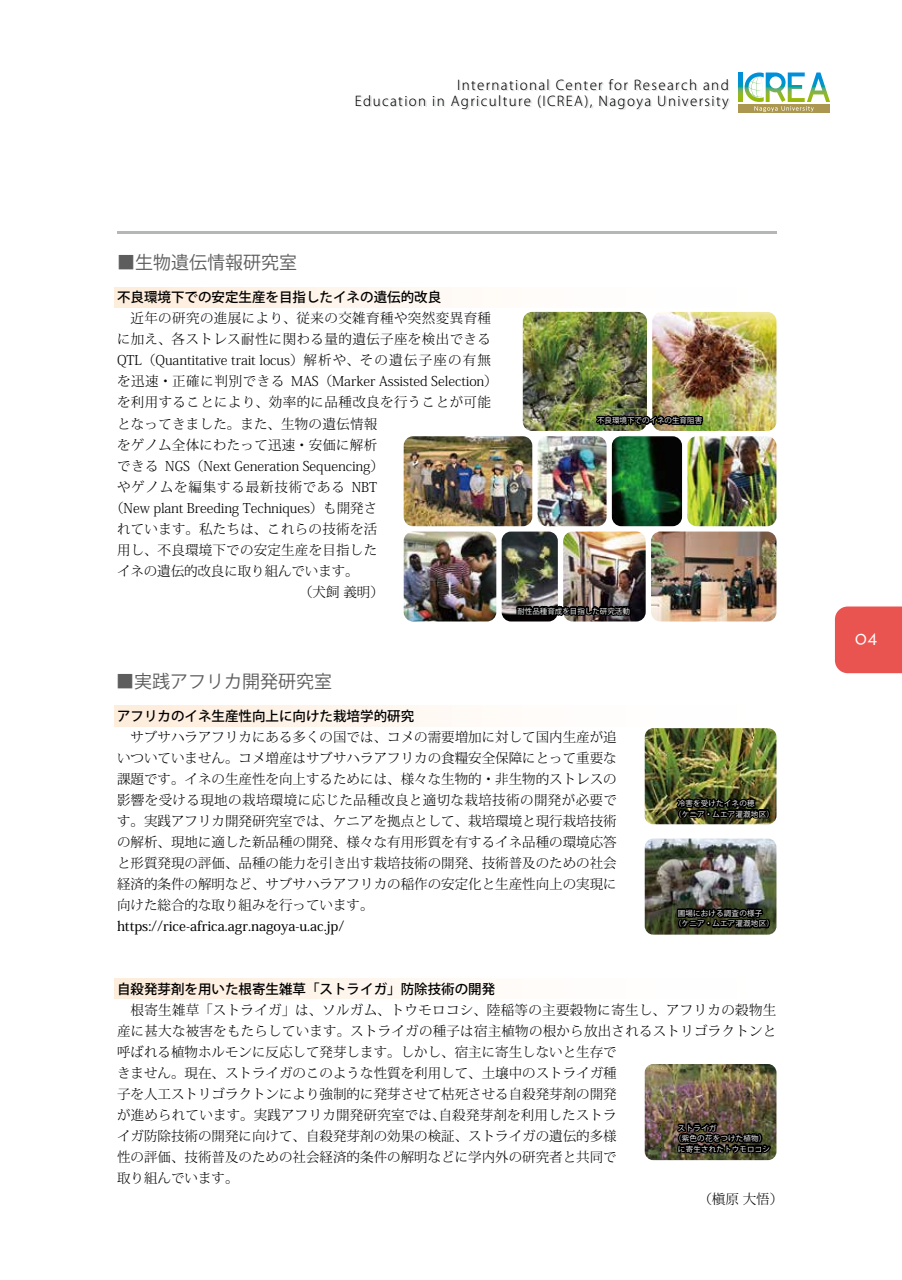
<style>
.page{position:relative;width:902px;height:1280px;background:#fff}
.page>*{position:absolute;margin:0;border:0;box-sizing:border-box;transform-origin:0 0}
.t1{font:18px "Koz Go Pro";color:#5e5d5d}
.t2{font:16.5px "Lithos Pro";color:#fff}
.t3{font:300 13.5px/21px "Koz Min Pr 6 N";color:#000;text-align:justify}
.t4{font:300 13.5px "Koz Min Pr 6 N";letter-spacing:.02em;color:#000}
.t5{font:300 13.5px "Koz Min Pr 6 N";letter-spacing:.03em;color:#000}
.t6{font:300 13.5px/16.2px "Koz Go Pr 6 N";letter-spacing:.1em;color:#000;text-align:right}
.t7{font:500 13.5px "Koz Go Pro";color:#000}
.t8{font:300 13.5px "Koz Min Pr 6 N";letter-spacing:.025em;color:#000}
.t9{font:500 13.5px "Koz Min Pr 6 N";color:#000}
.t10{font:300 13.5px "Koz Min Pr 6 N";letter-spacing:.06em;color:#000}
.t11{font:7.5px/10.5px "Koz Go Pro";letter-spacing:.025em;color:#fff}
.t12{font:7.5px "Koz Go Pro";color:#fff}
</style>
<div class="page">
<img style="left:114px;top:72px;width:788px;height:1089px">
<h1 class="t1" style="left:117px;top:251px;width:181px">■生物遺伝情報研究室</h1>
<p class="t6" style="left:355px;top:77px;width:375px">International Center for Research and<br>Education in Agriculture (ICREA), Nagoya University</p>
<p class="t7" style="left:117px;top:289px;width:325px">不良環境下での安定生産を目指したイネの遺伝的改良</p>
<p class="t5" style="left:117px;top:311px;width:375px">　近年の研究の進展により、従来の交雑育種や突然変異育種</p>
<p class="t5" style="left:117px;top:332px;width:375px">に加え、各ストレス耐性に関わる量的遺伝子座を検出できる</p>
<p class="t3" style="left:117px;top:350px;width:375px">QTL（Quantitative trait locus）解析や、その遺伝子座の有無</p>
<p class="t3" style="left:117px;top:371px;width:382px">を迅速・正確に判別できる MAS（Marker Assisted Selection）</p>
<p class="t5" style="left:117px;top:395px;width:375px">を利用することにより、効率的に品種改良を行うことが可能</p>
<p class="t4" style="left:117px;top:416px;width:262px">となってきました。また、生物の遺伝情報</p>
<p class="t3" style="left:117px;top:434px;width:262px">をゲノム全体にわたって迅速・安価に解析</p>
<p class="t3" style="left:117px;top:455px;width:268px">できる NGS（Next Generation Sequencing）</p>
<p class="t10" style="left:117px;top:479px;width:262px">やゲノムを編集する最新技術である NBT</p>
<p class="t3" style="left:110px;top:497px;width:268px">（New plant Breeding Techniques）も開発さ</p>
<p class="t4" style="left:117px;top:521px;width:262px">れています。私たちは、これらの技術を活</p>
<p class="t3" style="left:117px;top:539px;width:262px">用し、不良環境下での安定生産を目指した</p>
<p class="t3" style="left:117px;top:560px;width:243px">イネの遺伝的改良に取り組んでいます。</p>
<p class="t3" style="left:299px;top:581px;width:86px">（犬飼 義明）</p>
<h1 class="t1" style="left:116px;top:670px;width:217px">■実践アフリカ開発研究室</h1>
<p class="t12" style="left:597px;top:415px;width:106px">不良環境下でのイネの生育阻害</p>
<p class="t12" style="left:517px;top:606px;width:114px">耐性品種育成を目指した研究活動</p>
<p class="t7" style="left:117px;top:707px;width:298px">アフリカのイネ生産性向上に向けた栽培学的研究</p>
<p class="t3" style="left:117px;top:727px;width:501px">　サブサハラアフリカにある多くの国では、コメの需要増加に対して国内生産が追いついていません。コメ増産はサブサハラアフリカの食糧安全保障にとって重要な課題です。イネの生産性を向上するためには、様々な生物的・非生物的ストレスの影響を受ける現地の栽培環境に応じた品種改良と適切な栽培技術の開発が必要です。実践アフリカ開発研究室では、ケニアを拠点として、栽培環境と現行栽培技術の解析、現地に適した新品種の開発、様々な有用形質を有するイネ品種の環境応答と形質発現の評価、品種の能力を引き出す栽培技術の開発、技術普及のための社会経済的条件の解明など、サブサハラアフリカの稲作の安定化と生産性向上の実現に向けた総合的な取り組みを行っています。</p>
<p class="t9" style="left:117px;top:918px;width:229px">https://rice-africa.agr.nagoya-u.ac.jp/</p>
<p class="t11" style="left:674px;top:798px;width:101px;text-indent:4px">冷害を受けたイネの穂<br>（ケニア・ムエア灌漑地区）</p>
<p class="t11" style="left:674px;top:908px;width:101px;text-indent:4px">圃場における調査の様子<br>（ケニア・ムエア灌漑地区）</p>
<p class="t7" style="left:117px;top:980px;width:379px">自殺発芽剤を用いた根寄生雑草「ストライガ」防除技術の開発</p>
<p class="t8" style="left:117px;top:1002px;width:661px">　根寄生雑草「ストライガ」は、ソルガム、トウモロコシ、陸稲等の主要穀物に寄生し、アフリカの穀物生</p>
<p class="t4" style="left:117px;top:1023px;width:660px">産に甚大な被害をもたらしています。ストライガの種子は宿主植物の根から放出されるストリゴラクトンと</p>
<p class="t3" style="left:117px;top:1042px;width:501px">呼ばれる植物ホルモンに反応して発芽します。しかし、宿主に寄生しないと生存で</p>
<p class="t3" style="left:117px;top:1063px;width:501px">きません。現在、ストライガのこのような性質を利用して、土壌中のストライガ種</p>
<p class="t3" style="left:117px;top:1084px;width:501px">子を人工ストリゴラクトンにより強制的に発芽させて枯死させる自殺発芽剤の開発</p>
<p class="t3" style="left:117px;top:1105px;width:501px">が進められています。実践アフリカ開発研究室では、自殺発芽剤を利用したストラ</p>
<p class="t3" style="left:117px;top:1126px;width:501px">イガ防除技術の開発に向けて、自殺発芽剤の効果の検証、ストライガの遺伝的多様</p>
<p class="t3" style="left:117px;top:1147px;width:501px">性の評価、技術普及のための社会経済的条件の解明などに学内外の研究者と共同で</p>
<p class="t3" style="left:117px;top:1168px;width:123px">取り組んでいます。</p>
<p class="t3" style="left:698px;top:1189px;width:86px">（槇原 大悟）</p>
<p class="t11" style="left:678px;top:1123px;width:40px">ストライガ</p>
<p class="t11" style="left:674px;top:1133px;width:94px">（紫色の花をつけた植物）</p>
<p class="t11" style="left:678px;top:1144px;width:94px">に寄生されたトウモロコシ</p>
<p class="t2" style="left:855px;top:630px;width:25px">04</p>
</div>
